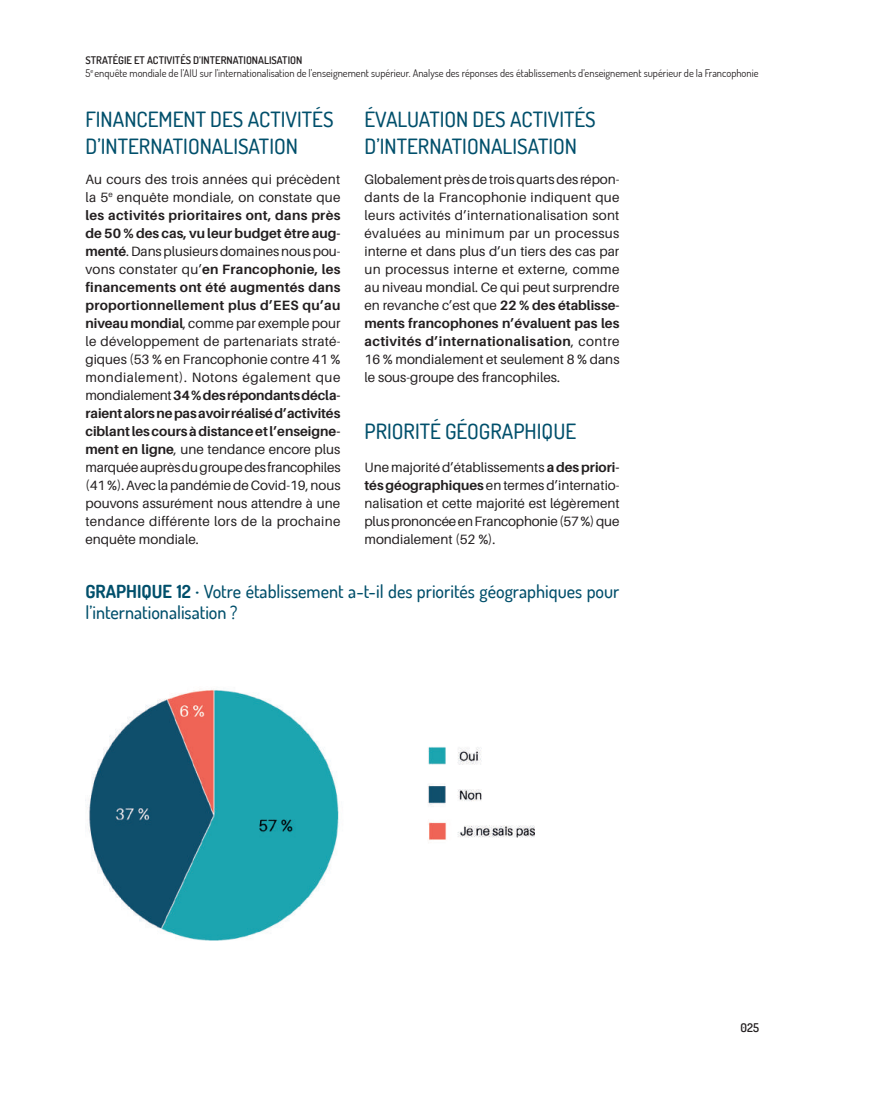
<style>
.page{position:relative;width:893px;height:1106px;background:#fff}
.page>*{position:absolute;margin:0;border:0;box-sizing:border-box;transform-origin:0 0}
.t1{font:500 21px/27px "Dosis";color:#004f6b}
.t2{font:500 18px/21.6px "Dosis";color:#004f6b}
.t3{font:13.5px/18px "Aileron";color:#231f20;text-align:justify}
.t4{font:600 12px "Dosis";color:#231f20}
.t5{font:10.5px/12.6px "Dosis";color:#231f20}
.s1{font-weight:600}
.s2{font-weight:700}
</style>
<div class="page">
<img style="left:85px;top:689px;width:449px;height:251px">
<p class="t5" style="left:85px;top:54px;width:675px"><span class="s1">STRATÉGIE ET ACTIVITÉS D’INTERNATIONALISATION<br></span>5<sup>e</sup> enquête mondiale de l'AIU sur l'internationalisation de l'enseignement supérieur. Analyse des réponses des établissements d'enseignement supérieur de la Francophonie</p>
<h1 class="t1" style="left:85px;top:105px;width:250px">FINANCEMENT DES ACTIVITÉS<br>D’INTERNATIONALISATION</h1>
<p class="t3" style="left:85px;top:170px;width:257px">Au cours des trois années qui précèdent la 5<sup>e</sup> enquête mondiale, on constate que <span class="s2">les activités prioritaires ont, dans près de 50 % des cas, vu leur budget être aug&shy;menté</span>. Dans plusieurs domaines nous pou&shy;vons constater qu’<span class="s2">en Francophonie, les financements ont été augmentés dans proportionnellement plus d’EES qu’au niveau mondial</span>, comme par exemple pour le développement de partenariats straté&shy;giques (53 % en Francophonie contre 41 % mondialement). Notons également que mondialement <span class="s2">34% des répondants décla&shy;raient alors ne pas avoir réalisé d’activités ciblant les cours à distance et l’enseigne&shy;ment en ligne</span>, une tendance encore plus marquée auprès du groupe des francophiles (41%). Avec la pandémie de Covid-19, nous pouvons assurément nous attendre à une tendance différente lors de la prochaine enquête mondiale.</p>
<h1 class="t1" style="left:364px;top:105px;width:233px">ÉVALUATION DES ACTIVITÉS<br>D’INTERNATIONALISATION</h1>
<p class="t3" style="left:364px;top:170px;width:257px">Globalement près de trois quarts des répon&shy;dants de la Francophonie indiquent que leurs activités d’internationalisation sont évaluées au minimum par un processus interne et dans plus d’un tiers des cas par un processus interne et externe, comme au niveau mondial. Ce qui peut surprendre en revanche c’est que <span class="s2">22 % des établisse&shy;ments francophones n’évaluent pas les activités d’internationalisation</span>, contre 16 % mondialement et seulement 8 % dans le sous-groupe des francophiles.</p>
<h1 class="t1" style="left:364px;top:417px;width:213px">PRIORITÉ GÉOGRAPHIQUE</h1>
<p class="t3" style="left:364px;top:458px;width:257px">Une majorité d’établissements <span class="s2">a des priori&shy;tés géographiques</span> en termes d’internatio&shy;nalisation et cette majorité est légèrement plus prononcée en Francophonie (57%) que mondialement (52 %).</p>
<h2 class="t2" style="left:85px;top:580px;width:535px"><span class="s2">GRAPHIQUE 12 ·</span> Votre établissement a-t-il des priorités géographiques pour l’internationalisation ?</h2>
<p class="t4" style="left:740px;top:1020px;width:20px">025</p>
</div>
